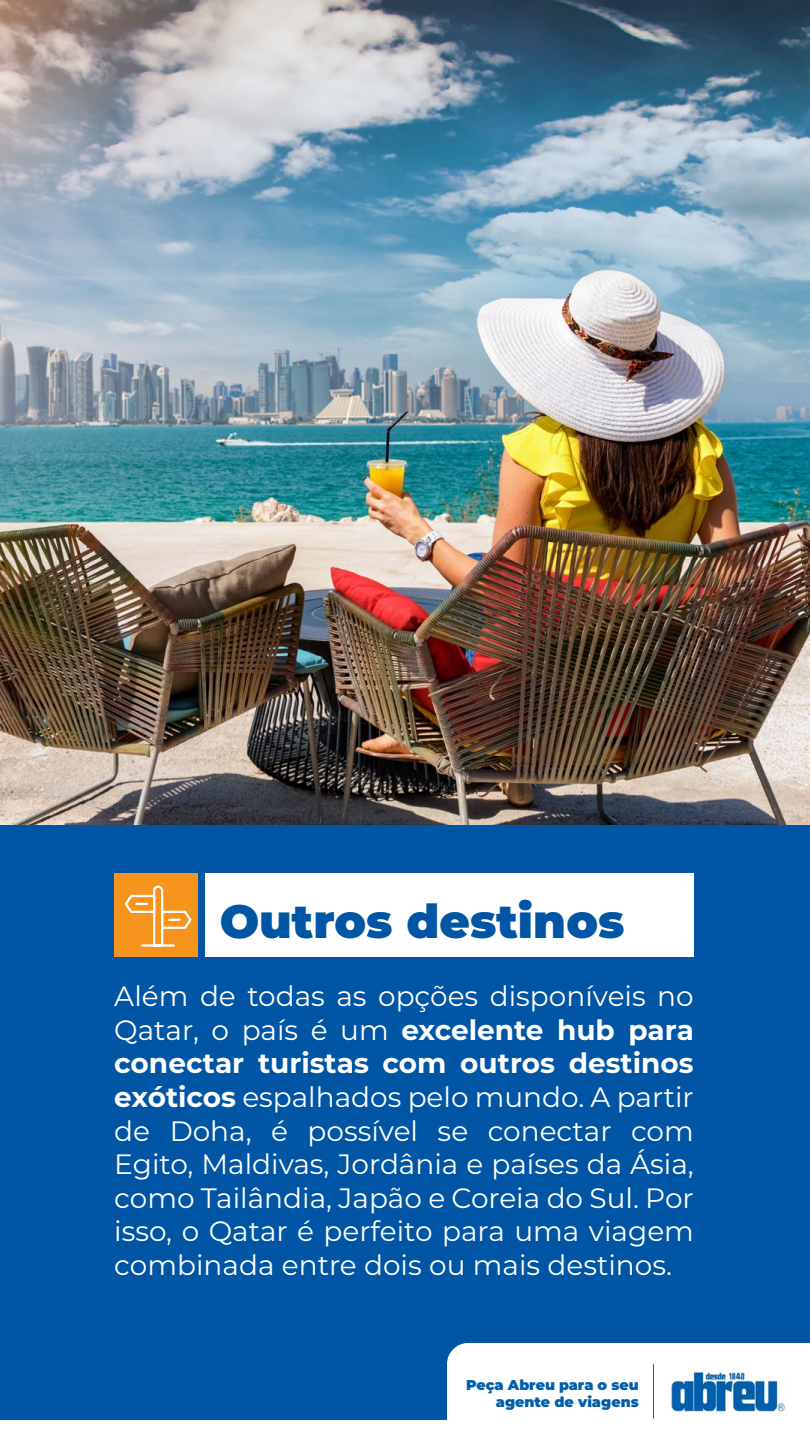
<style>
.page{position:relative;width:810px;height:1440px;background:#0056a4}
.page>*{position:absolute;margin:0;border:0;box-sizing:border-box;transform-origin:0 0}
.t1{font:900 46.72px "Montserrat";color:#0056a4}
.t2{font:27.97px/33.6px "Montserrat";color:#fff;text-align:justify}
.t3{font:900 14.25px/17.1px "Montserrat";color:#005fad;text-align:right}
.s1{font-weight:700}
</style>
<div class="page">
<div style="left:0;top:1420px;width:810px;height:20px;background:#fff"></div>
<div style="left:206px;top:874px;width:488px;height:83px;background:#fff"></div>
<div style="left:114px;top:874px;width:84px;height:83px;background:#f7941d"></div>
<svg style="left:124px;top:885px;width:68px;height:62px"></svg>
<img style="left:0;top:0;width:810px;height:824px">
<div style="left:447px;top:1343px;width:363px;height:77px;background:#fff"></div>
<img style="left:668px;top:1364px;width:120px;height:55px">
<hr style="left:653px;top:1365px;width:1px;height:53px;background:#005fad">
<h1 class="t1" style="left:220px;top:886px;width:406px">Outros destinos</h1>
<p class="t2" style="left:114px;top:979px;width:581px">Além de todas as opções disponíveis no Qatar, o país é um <span class="s1">excelente hub para conectar turistas com outros destinos exóticos</span> espalhados pelo mundo. A partir de Doha, é possível se conectar com Egito, Maldivas, Jordânia e países da Ásia, como Tailândia, Japão e Coreia do Sul. Por isso, o Qatar é perfeito para uma viagem combinada entre dois ou mais destinos.</p>
<p class="t3" style="left:466px;top:1375px;width:174px">Peça Abreu para o seu agente de viagens</p>
</div>
